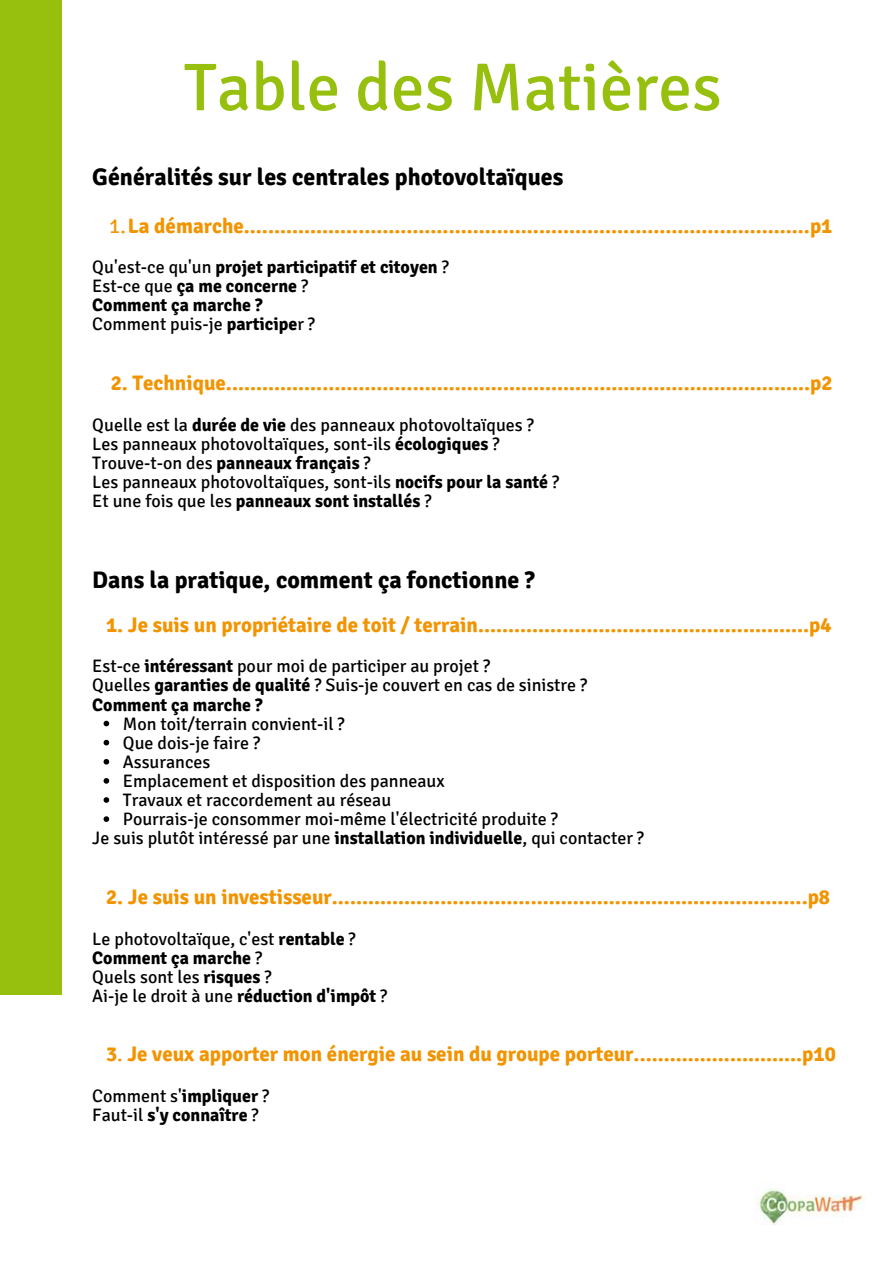
<style>
.page{position:relative;width:893px;height:1264px;background:#fff}
.page>*{position:absolute;margin:0;border:0;box-sizing:border-box;transform-origin:0 0}
.t1{font:67.5px "Signika";color:#97bf0d}
.t2{font:700 24px "Signika";color:#000}
.t3{font:700 21px "Signika";color:#f29400}
.t4{font:18px/19px "Signika";color:#000}
.t5{font:700 18px/19px "Signika";color:#000}
.s1{font-weight:400}
.s2{font-weight:700}
</style>
<div class="page">
<div style="left:0;top:0;width:61px;height:994px;background:#97bf0d"></div>
<svg style="left:104px;top:720px;width:5px;height:6px"></svg>
<svg style="left:104px;top:739px;width:5px;height:6px"></svg>
<svg style="left:104px;top:759px;width:5px;height:5px"></svg>
<svg style="left:104px;top:778px;width:5px;height:5px"></svg>
<svg style="left:104px;top:797px;width:5px;height:5px"></svg>
<svg style="left:104px;top:816px;width:5px;height:6px"></svg>
<img style="left:755px;top:1188px;width:109px;height:37px">
<h1 class="t1" style="left:184px;top:47px;width:539px">Table des Matières</h1>
<h2 class="t2" style="left:92px;top:163px;width:472px">Généralités sur les centrales photovoltaïques</h2>
<p class="t3" style="left:109px;top:213px;width:724px"><span class="s1">1.</span>La démarche..............................................................................................p1</p>
<p class="t5" style="left:92px;top:258px;width:358px"><span class="s1">Qu'est-ce qu'un</span> projet participatif et citoyen <span class="s1">?<br>Est-ce que</span> ça me concerne <span class="s1">?<br></span>Comment ça marche ?<br><span class="s1">Comment puis-je</span> participe<span class="s1">r ?</span></p>
<p class="t3" style="left:111px;top:370px;width:723px">2. Technique.................................................................................................p2</p>
<p class="t4" style="left:92px;top:415px;width:468px">Quelle est la <span class="s2">durée de vie</span> des panneaux photovoltaïques ?<br>Les panneaux photovoltaïques, sont-ils <span class="s2">écologiques</span> ?<br>Trouve-t-on des <span class="s2">panneaux français</span> ?<br>Les panneaux photovoltaïques, sont-ils <span class="s2">nocifs pour la santé</span> ?<br>Et une fois que les <span class="s2">panneaux sont installés</span> ?</p>
<h2 class="t2" style="left:92px;top:565px;width:444px">Dans la pratique, comment ça fonctionne ?</h2>
<p class="t3" style="left:106px;top:612px;width:727px">1. Je suis un propriétaire de toit / terrain.......................................................p4</p>
<p class="t4" style="left:92px;top:657px;width:496px">Est-ce <span class="s2">intéressant</span> pour moi de participer au projet ?<br>Quelles <span class="s2">garanties de qualité</span> ? Suis-je couvert en cas de sinistre ?<br><span class="s2">Comment ça marche ?</span></p>
<p class="t4" style="left:123px;top:714px;width:436px">Mon toit/terrain convient-il ?<br>Que dois-je faire ?<br>Assurances<br>Emplacement et disposition des panneaux<br>Travaux et raccordement au réseau<br>Pourrais-je consommer moi-même l'électricité produite ?</p>
<p class="t4" style="left:92px;top:829px;width:553px">Je suis plutôt intéressé par une <span class="s2">installation individuelle</span>, qui contacter ?</p>
<p class="t3" style="left:106px;top:884px;width:725px">2. Je suis un investisseur...............................................................................p8</p>
<p class="t4" style="left:92px;top:929px;width:296px">Le photovoltaïque, c'est <span class="s2">rentable</span> ?<br><span class="s2">Comment ça marche</span> ?<br>Quels sont les <span class="s2">risques</span> ?<br>Ai-je le droit à une <span class="s2">réduction d'impôt</span> ?</p>
<p class="t3" style="left:106px;top:1041px;width:731px">3<span class="s1">.</span> Je veux apporter mon énergie au sein du groupe porteur............................p10</p>
<p class="t5" style="left:92px;top:1086px;width:178px"><span class="s1">Comment s'</span>impliquer <span class="s1">?<br>Faut-il</span> s'y connaître <span class="s1">?</span></p>
</div>
